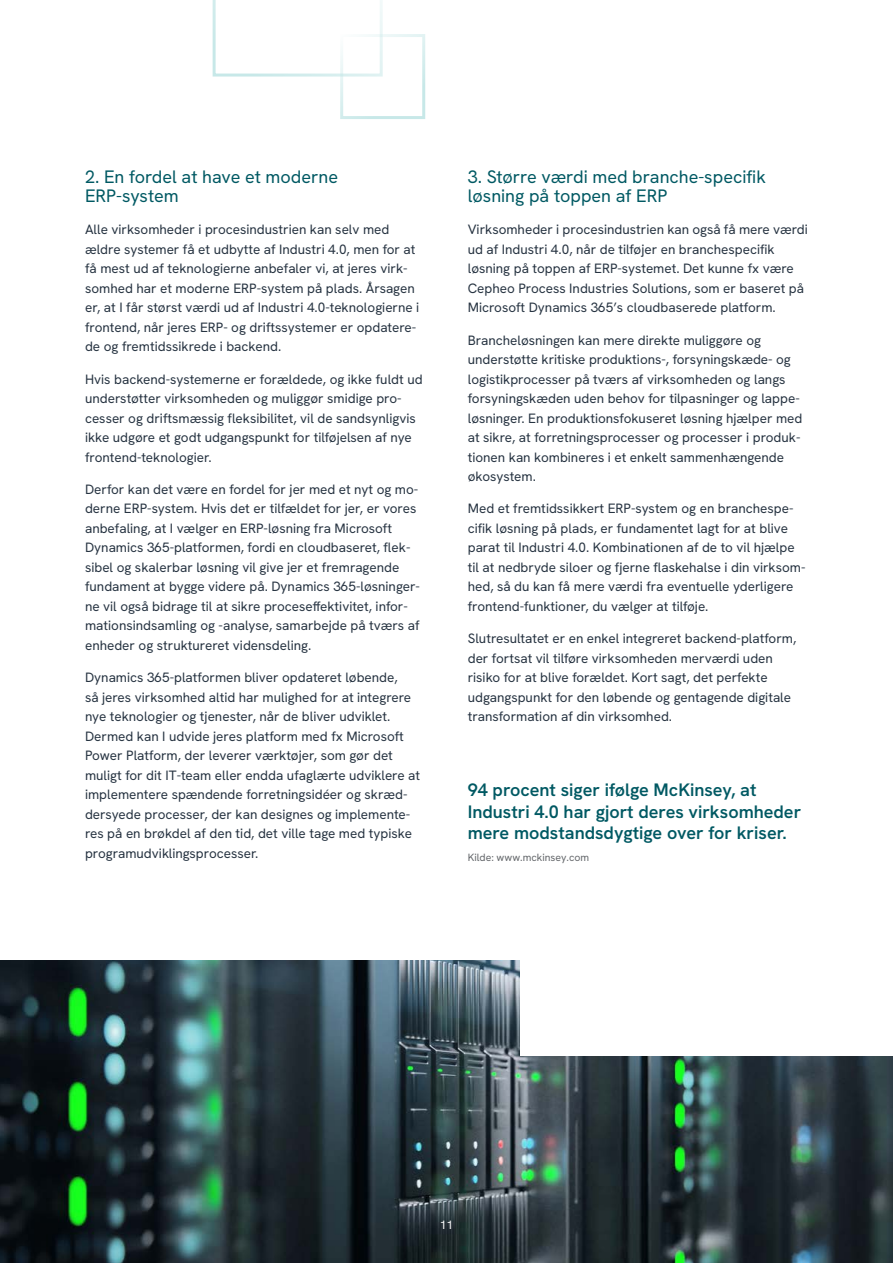
<style>
.page{position:relative;width:893px;height:1263px;background:#fff}
.page>*{position:absolute;margin:0;border:0;box-sizing:border-box;transform-origin:0 0}
.t1{font:600 18px/21.6px "Hanken Grotesk";color:#005963}
.t2{font:18px/19.5px "Hanken Grotesk";color:#005963}
.t3{font:13.5px/19.5px "Hanken Grotesk";color:#273442}
.t4{font:12px "Hanken Grotesk";color:#fff}
.t5{font:10.5px "Hanken Grotesk";color:#63666a}
</style>
<div class="page">
<img style="left:0;top:960px;width:893px;height:303px">
<svg style="left:213px;top:0;width:170px;height:77px"></svg>
<div style="left:340px;top:34px;width:85px;height:85px;border:3px solid #c2e6e6"></div>
<div style="left:521px;top:948px;width:372px;height:108px;background:#fff"></div>
<h1 class="t2" style="left:85px;top:166px;width:255px">2. En fordel at have et moderne<br>ERP-system</h1>
<p class="t3" style="left:85px;top:220px;width:336px">Alle virksomheder i procesindustrien kan selv med ældre systemer få et udbytte af Industri 4.0, men for at få mest ud af teknologierne anbefaler vi, at jeres virk&shy;somhed har et moderne ERP-system på plads. Årsagen er, at I får størst værdi ud af Industri 4.0-teknologierne i frontend, når jeres ERP- og driftssystemer er opdatere&shy;de og fremtidssikrede i backend.</p>
<p class="t3" style="left:85px;top:369px;width:339px">Hvis backend-systemerne er forældede, og ikke fuldt ud understøtter virksomheden og muliggør smidige pro&shy;cesser og driftsmæssig fleksibilitet, vil de sandsynligvis ikke udgøre et godt udgangspunkt for tilføjelsen af nye frontend-teknologier.</p>
<p class="t3" style="left:85px;top:479px;width:336px">Derfor kan det være en fordel for jer med et nyt og mo&shy;derne ERP-system. Hvis det er tilfældet for jer, er vores anbefaling, at I vælger en ERP-løsning fra Microsoft Dynamics 365-platformen, fordi en cloudbaseret, flek&shy;sibel og skalerbar løsning vil give jer et fremragende fundament at bygge videre på. Dynamics 365-løsninger&shy;ne vil også bidrage til at sikre proceseffektivitet, infor&shy;mationsindsamling og -analyse, samarbejde på tværs af enheder og struktureret vidensdeling.</p>
<p class="t3" style="left:85px;top:667px;width:337px">Dynamics 365-platformen bliver opdateret løbende,<br>så jeres virksomhed altid har mulighed for at integrere nye teknologier og tjenester, når de bliver udviklet.<br>Dermed kan I udvide jeres platform med fx Microsoft Power Platform, der leverer værktøjer, som gør det muligt for dit IT-team eller endda ufaglærte udviklere at implementere spændende forretningsidéer og skræd&shy;dersyede processer, der kan designes og implemente&shy;res på en brøkdel af den tid, det ville tage med typiske programudviklingsprocesser.</p>
<h1 class="t2" style="left:468px;top:166px;width:300px">3. Større værdi med branche-specifik løsning på toppen af ERP</h1>
<p class="t3" style="left:468px;top:220px;width:342px">Virksomheder i procesindustrien kan også få mere værdi ud af Industri 4.0, når de tilføjer en branchespecifik løsning på toppen af ERP-systemet. Det kunne fx være Cepheo Process Industries Solutions, som er baseret på Microsoft Dynamics 365’s cloudbaserede platform.</p>
<p class="t3" style="left:468px;top:330px;width:336px">Brancheløsningen kan mere direkte muliggøre og understøtte kritiske produktions-, forsyningskæde- og logistikprocesser på tværs af virksomheden og langs forsyningskæden uden behov for tilpasninger og lappe&shy;løsninger. En produktionsfokuseret løsning hjælper med at sikre, at forretningsprocesser og processer i produk&shy;tionen kan kombineres i et enkelt sammenhængende økosystem.</p>
<p class="t3" style="left:468px;top:499px;width:339px">Med et fremtidssikkert ERP-system og en branchespe&shy;cifik løsning på plads, er fundamentet lagt for at blive parat til Industri 4.0. Kombinationen af de to vil hjælpe til at nedbryde siloer og fjerne flaskehalse i din virksom&shy;hed, så du kan få mere værdi fra eventuelle yderligere frontend-funktioner, du vælger at tilføje.</p>
<p class="t3" style="left:468px;top:628px;width:330px">Slutresultatet er en enkel integreret backend-platform, der fortsat vil tilføre virksomheden merværdi uden risiko for at blive forældet. Kort sagt, det perfekte udgangspunkt for den løbende og gentagende digitale transformation af din virksomhed.</p>
<h1 class="t1" style="left:468px;top:779px;width:335px">94 procent siger ifølge McKinsey, at<br>Industri 4.0 har gjort deres virksomheder mere modstandsdygtige over for kriser.</h1>
<p class="t5" style="left:468px;top:850px;width:123px">Kilde: www.mckinsey.com</p>
<p class="t4" style="left:440px;top:1217px;width:15px">11</p>
</div>
